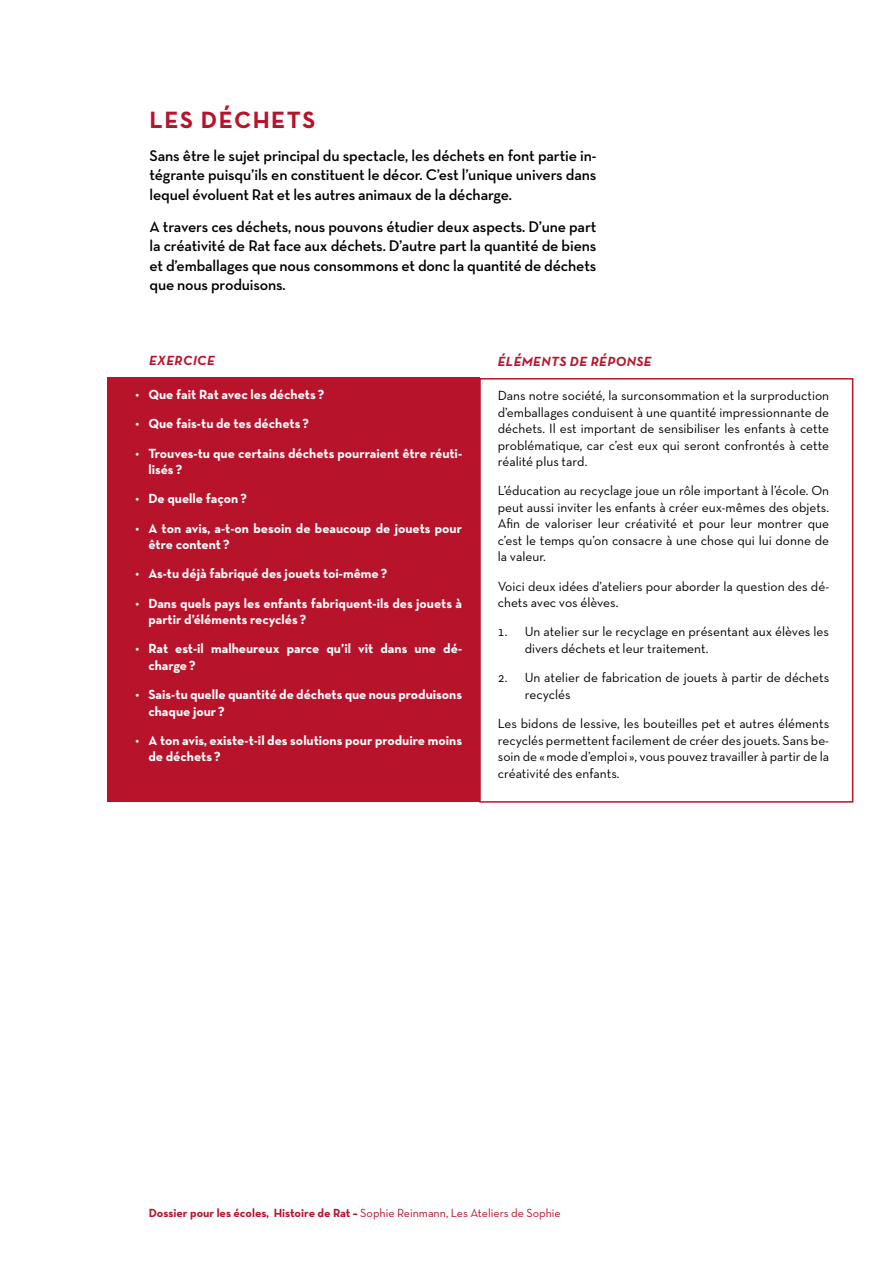
<style>
.page{position:relative;width:893px;height:1263px;background:#fff}
.page>*{position:absolute;margin:0;border:0;box-sizing:border-box;transform-origin:0 0}
.t1{font:700 24px "Neutra Text TF";letter-spacing:.06em;color:#b7142c}
.t2{font:600 15.75px/19.5px "Neutra Text TF";letter-spacing:-.01em;color:#000;text-align:justify}
.t3{font:13.5px/16.5px "Neutra Text TF";color:#000;text-align:justify}
.t4{font:700 13.5px/16.5px "Neutra Text TF";color:#fff}
.t5{font:italic 700 13.5px "Neutra Text TF";letter-spacing:.03em;color:#b7142c}
.t6{font:700 12px "Neutra Text TF";color:#b7142c}
.s1{font-weight:400}
</style>
<div class="page">
<div style="left:107px;top:378px;width:373px;height:424px;background:#b7142c"></div>
<div style="left:479px;top:378px;width:374px;height:425px;border:2px solid #b7142c"></div>
<h1 class="t1" style="left:149px;top:105px;width:167px">LES DÉCHETS</h1>
<p class="t2" style="left:149px;top:145px;width:448px">Sans être le sujet principal du spectacle, les déchets en font partie in&shy;tégrante puisqu’ils en constituent le décor. C’est l’unique univers dans lequel évoluent Rat et les autres animaux de la décharge.</p>
<p class="t2" style="left:149px;top:216px;width:448px">A travers ces déchets, nous pouvons étudier deux aspects. D’une part la créativité de Rat face aux déchets. D’autre part la quantité de biens et d’emballages que nous consommons et donc la quantité de déchets que nous produisons.</p>
<p class="t5" style="left:149px;top:352px;width:67px">EXERCICE</p>
<p class="t4" style="left:136px;top:386px;width:190px">• Que fait Rat avec les déchets?</p>
<p class="t4" style="left:136px;top:415px;width:175px">• Que fais-tu de tes déchets?</p>
<p class="t4" style="left:148px;top:444px;width:315px;text-indent:-13px">• Trouves-tu que certains déchets pourraient être réuti&shy;lisés?</p>
<p class="t4" style="left:136px;top:490px;width:113px">• De quelle façon?</p>
<p class="t4" style="left:148px;top:519px;width:315px;text-indent:-13px">• A ton avis, a-t-on besoin de beaucoup de jouets pour être content?</p>
<p class="t4" style="left:136px;top:565px;width:253px">• As-tu déjà fabriqué des jouets toi-même?</p>
<p class="t4" style="left:148px;top:594px;width:315px;text-indent:-13px">• Dans quels pays les enfants fabriquent-ils des jouets à partir d’éléments recyclés?</p>
<p class="t4" style="left:148px;top:640px;width:315px;text-indent:-13px">• Rat est-il malheureux parce qu’il vit dans une dé&shy;charge?</p>
<p class="t4" style="left:148px;top:686px;width:315px;text-indent:-13px">• Sais-tu quelle quantité de déchets que nous produisons chaque jour?</p>
<p class="t4" style="left:148px;top:732px;width:315px;text-indent:-13px">• A ton avis, existe-t-il des solutions pour produire moins de déchets?</p>
<p class="t5" style="left:498px;top:353px;width:155px">ÉLÉMENTS DE RÉPONSE</p>
<p class="t3" style="left:498px;top:387px;width:333px">Dans notre société, la surconsommation et la surproduction d’emballages conduisent à une quantité impressionnante de déchets. Il est important de sensibiliser les enfants à cette problématique, car c’est eux qui seront confrontés à cette réalité plus tard.</p>
<p class="t3" style="left:498px;top:482px;width:333px">L’éducation au recyclage joue un rôle important à l’école. On peut aussi inviter les enfants à créer eux-mêmes des objets.<br>Afin de valoriser leur créativité et pour leur montrer que c’est le temps qu’on consacre à une chose qui lui donne de la valeur.</p>
<p class="t3" style="left:498px;top:578px;width:333px">Voici deux idées d’ateliers pour aborder la question des dé&shy;chets avec vos élèves.</p>
<p class="t3" style="left:525px;top:623px;width:306px;text-indent:-27px">1. Un atelier sur le recyclage en présentant aux élèves les divers déchets et leur traitement.</p>
<p class="t3" style="left:525px;top:669px;width:306px;text-indent:-27px">2. Un atelier de fabrication de jouets à partir de déchets recyclés</p>
<p class="t3" style="left:498px;top:715px;width:333px">Les bidons de lessive, les bouteilles pet et autres éléments recyclés permettent facilement de créer des jouets. Sans be&shy;soin de «mode d’emploi», vous pouvez travailler à partir de la créativité des enfants.</p>
<p class="t6" style="left:149px;top:1206px;width:413px">Dossier pour les écoles, Histoire de Rat – <span class="s1">Sophie Reinmann, Les Ateliers de Sophie</span></p>
</div>
